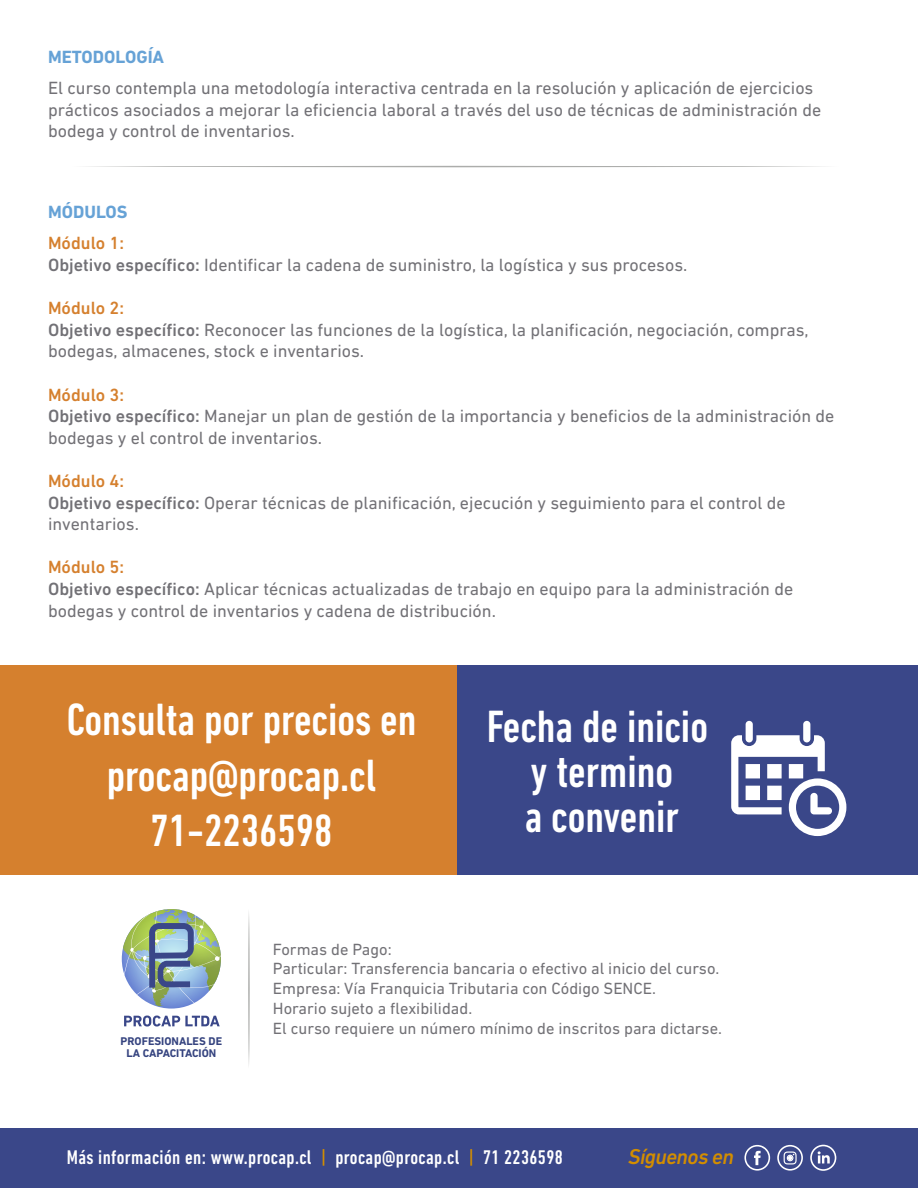
<style>
.page{position:relative;width:918px;height:1188px;background:#fff}
.page>*{position:absolute;margin:0;border:0;box-sizing:border-box;transform-origin:0 0}
.t1{font:500 condensed 46.05px/45px "DIN Next LT Pro";color:#fff;text-align:center}
.t2{font:italic 500 21.9px "DIN Next LT Pro";letter-spacing:-.025em;color:#d38e00}
.t3{font:500 condensed 20.1px "DIN Next LT Pro";letter-spacing:.02em;color:#fff}
.t4{font:18px/21.6px "DIN Next LT Pro";color:#727176}
.t5{font:700 18px "DIN Next LT Pro";color:#66a2d6}
.t6{font:16.5px/19.8px "DIN Next LT Pro";color:#727176}
.t7{font:700 11.4px/11.9px "DIN Next LT Pro";color:#364480;text-align:center}
.s1{font-weight:500;color:#d5802e}
.s2{font-weight:500}
.s3{color:#d38e00}
</style>
<div class="page">
<img style="left:121px;top:948px;width:66px;height:61px">
<svg style="left:123px;top:909px;width:98px;height:97px"></svg>
<svg style="left:124px;top:1016px;width:96px;height:11px"></svg>
<svg style="left:88px;top:166px;width:734px;height:1px"></svg>
<svg style="left:248px;top:913px;width:2px;height:152px"></svg>
<div style="left:0;top:665px;width:457px;height:210px;background:#d5802e"></div>
<div style="left:457px;top:665px;width:461px;height:210px;background:#3a4789"></div>
<div style="left:0;top:1128px;width:918px;height:60px;background:#3a4789"></div>
<svg style="left:810px;top:1145px;width:26px;height:26px"></svg>
<svg style="left:777px;top:1145px;width:26px;height:26px"></svg>
<svg style="left:744px;top:1145px;width:26px;height:26px"></svg>
<svg style="left:731px;top:721px;width:115px;height:115px"></svg>
<p class="t5" style="left:48px;top:46px;width:118px">METODOLOGÍA</p>
<p class="t4" style="left:48px;top:77px;width:775px">El curso contempla una metodología interactiva centrada en la resolución y aplicación de ejercicios prácticos asociados a mejorar la eficiencia laboral a través del uso de técnicas de administración de bodega y control de inventarios.</p>
<p class="t5" style="left:48px;top:201px;width:81px">MÓDULOS</p>
<p class="t4" style="left:48px;top:232px;width:641px"><span class="s1">Módulo 1:<br></span><span class="s2">Objetivo específico:</span> Identificar la cadena de suministro, la logística y sus procesos.</p>
<p class="t4" style="left:48px;top:297px;width:762px"><span class="s1">Módulo 2:<br></span><span class="s2">Objetivo específico:</span> Reconocer las funciones de la logística, la planificación, negociación, compras, bodegas, almacenes, stock e inventarios.</p>
<p class="t4" style="left:48px;top:383px;width:788px"><span class="s1">Módulo 3:<br></span><span class="s2">Objetivo específico:</span> Manejar un plan de gestión de la importancia y beneficios de la administración de bodegas y el control de inventarios.</p>
<p class="t4" style="left:48px;top:470px;width:739px"><span class="s1">Módulo 4:<br></span><span class="s2">Objetivo específico:</span> Operar técnicas de planificación, ejecución y seguimiento para el control de inventarios.</p>
<p class="t4" style="left:48px;top:556px;width:747px"><span class="s1">Módulo 5:<br></span><span class="s2">Objetivo específico:</span> Aplicar técnicas actualizadas de trabajo en equipo para la administración de bodegas y control de inventarios y cadena de distribución.</p>
<h1 class="t1" style="left:67px;top:692px;width:351px;line-height:55.2px">Consulta por precios en procap@procap.cl<br>71-2236598</h1>
<h1 class="t1" style="left:487px;top:704px;width:223px">Fecha de inicio y termino<br>a convenir</h1>
<p class="t7" style="left:121px;top:1035px;width:103px">PROFESIONALES DE<br>LA CAPACITACIÓN</p>
<p class="t6" style="left:273px;top:939px;width:451px">Formas de Pago:<br>Particular: Transferencia bancaria o efectivo al inicio del curso.<br>Empresa: Vía Franquicia Tributaria con Código SENCE.<br>Horario sujeto a flexibilidad.<br>El curso requiere un número mínimo de inscritos para dictarse.</p>
<p class="t3" style="left:67px;top:1146px;width:498px">Más información en: www.procap.cl <span class="s3">|</span> procap@procap.cl <span class="s3">|</span> 71 2236598</p>
<p class="t2" style="left:628px;top:1144px;width:107px">Síguenos en</p>
</div>
